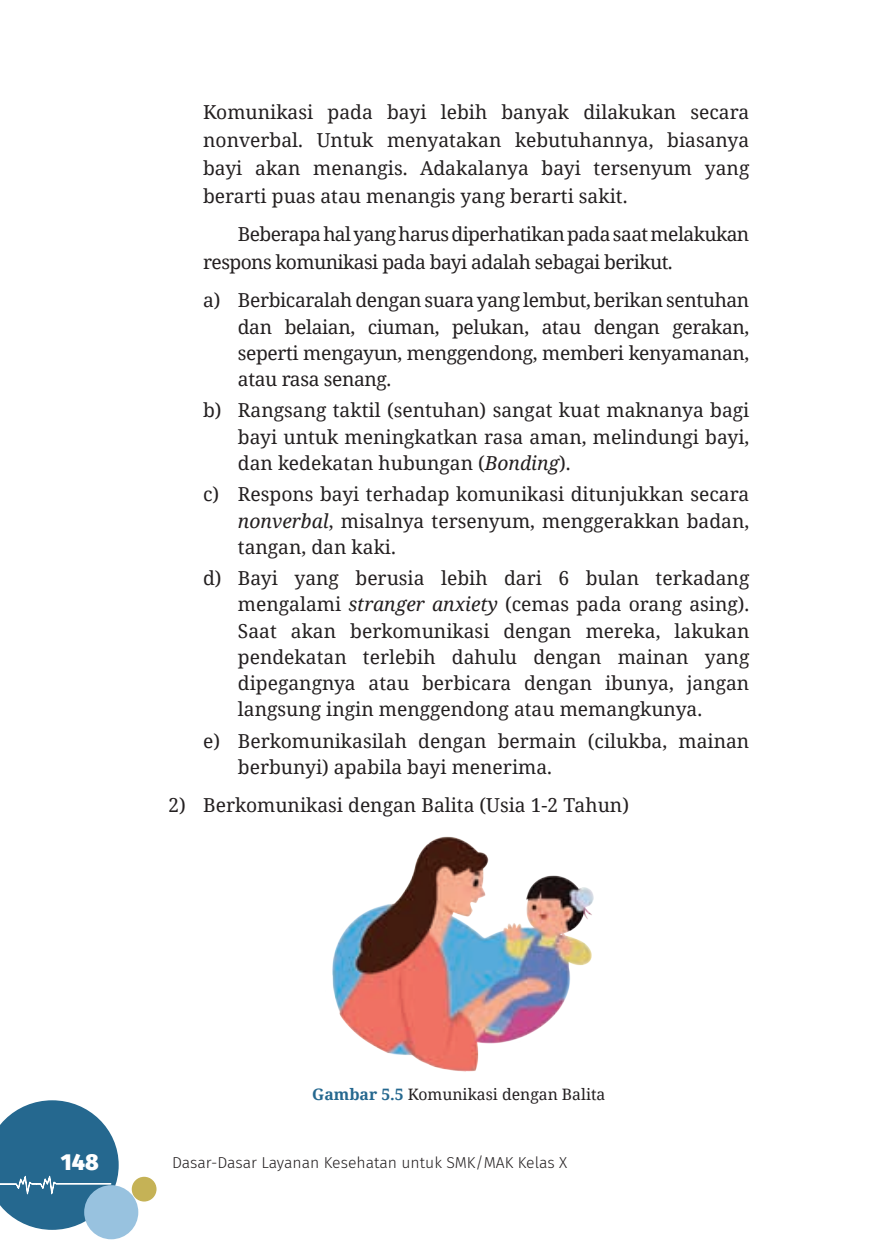
<style>
.page{position:relative;width:873px;height:1240px;background:#fff}
.page>*{position:absolute;margin:0;border:0;box-sizing:border-box;transform-origin:0 0}
.t1{font:900 22.75px "Fira Sans";color:#fff}
.t2{font:19.25px/26.2px "Noto Serif";color:#231f20;text-align:justify}
.t3{font:19.25px/28px "Noto Serif";letter-spacing:-.03em;color:#231f20}
.t4{font:300 15.75px "Fira Sans";color:#231f20}
.t5{font:15.75px "Noto Serif";color:#231f20}
.s1{font-style:italic}
.s2{font-weight:700;color:#25688f}
</style>
<div class="page">
<div style="left:84px;top:1184px;width:54px;height:54px;background:#98c2df;border-radius:50%"></div>
<div style="left:132px;top:1176px;width:24px;height:25px;background:#c5b256;border-radius:50%"></div>
<svg style="left:0;top:1100px;width:119px;height:129px"></svg>
<img style="left:332px;top:836px;width:262px;height:236px">
<p class="t2" style="left:203px;top:98px;width:547px;line-height:28px">Komunikasi pada bayi lebih banyak dilakukan secara nonverbal. Untuk menyatakan kebutuhannya, biasanya bayi akan menangis. Adakalanya bayi tersenyum yang berarti puas atau menangis yang berarti sakit.</p>
<p class="t3" style="left:203px;top:220px;width:547px;text-indent:35px">Beberapa hal yang harus diperhatikan pada saat melakukan respons komunikasi pada bayi adalah sebagai berikut.</p>
<p class="t2" style="left:238px;top:286px;width:513px;text-indent:-35px">a) Berbicaralah dengan suara yang lembut, berikan sentuhan dan belaian, ciuman, pelukan, atau dengan gerakan, seperti mengayun, menggendong, memberi kenyamanan, atau rasa senang.</p>
<p class="t2" style="left:238px;top:396px;width:512px;text-indent:-35px">b) Rangsang taktil (sentuhan) sangat kuat maknanya bagi bayi untuk meningkatkan rasa aman, melindungi bayi, dan kedekatan hubungan (<span class="s1">Bonding</span>).</p>
<p class="t2" style="left:238px;top:480px;width:512px;text-indent:-35px">c) Respons bayi terhadap komunikasi ditunjukkan secara <span class="s1">nonverbal</span>, misalnya tersenyum, menggerakkan badan, tangan, dan kaki.</p>
<p class="t2" style="left:238px;top:564px;width:512px;text-indent:-35px">d) Bayi yang berusia lebih dari 6 bulan terkadang mengalami <span class="s1">stranger anxiety</span> (cemas pada orang asing).<br>Saat akan berkomunikasi dengan mereka, lakukan pendekatan terlebih dahulu dengan mainan yang dipegangnya atau berbicara dengan ibunya, jangan langsung ingin menggendong atau memangkunya.</p>
<p class="t2" style="left:238px;top:726px;width:512px;text-indent:-35px">e) Berkomunikasilah dengan bermain (cilukba, mainan berbunyi) apabila bayi menerima.</p>
<p class="t2" style="left:168px;top:790px;width:462px">2) Berkomunikasi dengan Balita (Usia 1-2 Tahun)</p>
<p class="t5" style="left:312px;top:1083px;width:294px"><span class="s2">Gambar 5.5</span> Komunikasi dengan Balita</p>
<p class="t1" style="left:61px;top:1141px;width:39px">148</p>
<p class="t4" style="left:172px;top:1150px;width:396px">Dasar-Dasar Layanan Kesehatan untuk SMK/MAK Kelas X</p>
</div>
